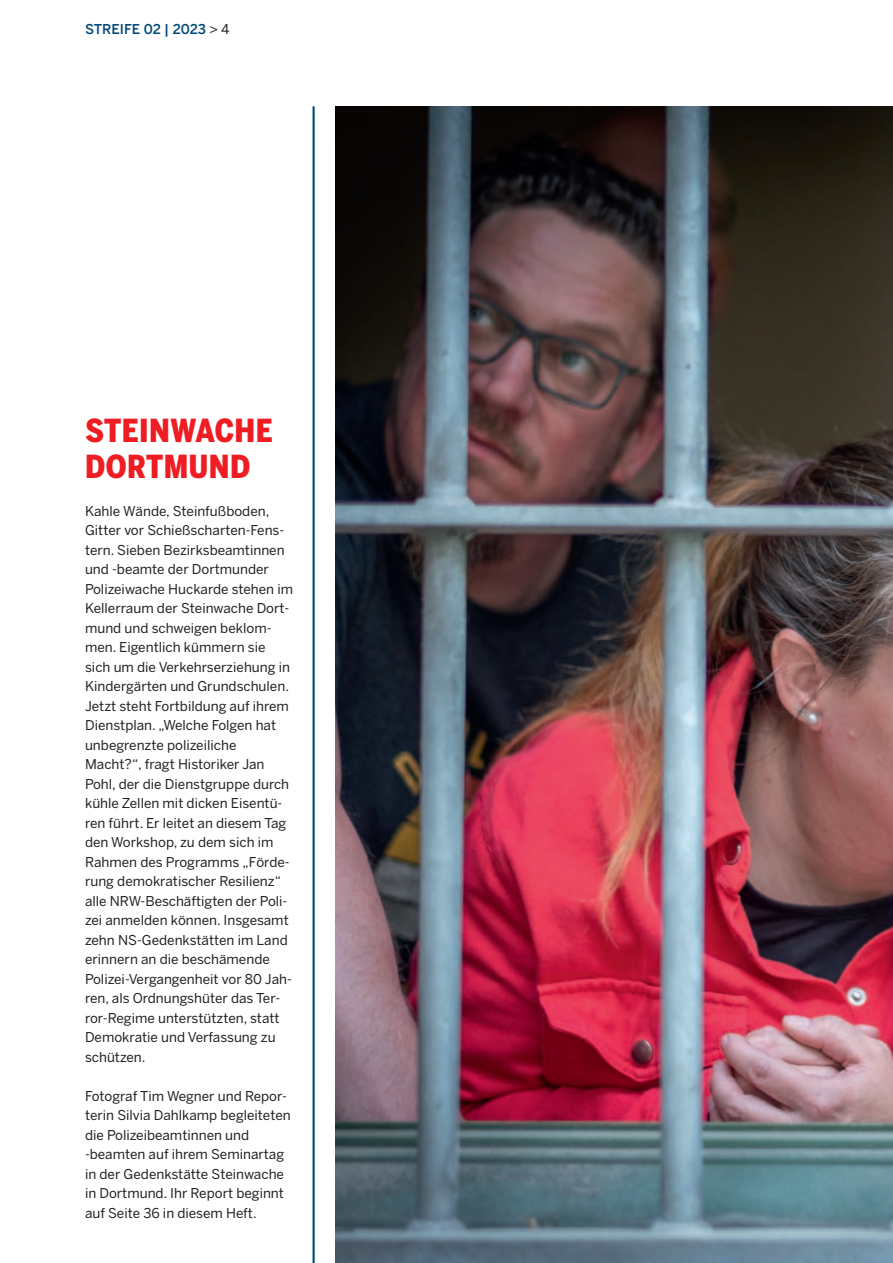
<style>
.page{position:relative;width:893px;height:1263px;background:#fff}
.page>*{position:absolute;margin:0;border:0;box-sizing:border-box;transform-origin:0 0}
.t1{font:900 31.5px/36px "Benton Sans Cond";letter-spacing:.015em;color:#ee1d23}
.t2{font:13.5px/19.5px "Benton Sans";color:#231f20}
.t3{font:500 13.5px "Benton Sans";letter-spacing:-.005em;color:#024876}
.s1{font-weight:400;color:#231f20}
</style>
<div class="page">
<hr style="left:313px;top:106px;width:2px;height:1157px;background:#024876">
<img style="left:336px;top:106px;width:557px;height:1157px">
<p class="t3" style="left:85px;top:21px;width:146px">STREIFE 02 | 2023 <span class="s1">&gt; 4</span></p>
<h1 class="t1" style="left:85px;top:412px;width:189px">STEINWACHE<br>DORTMUND</h1>
<p class="t2" style="left:85px;top:501px;width:210px">Kahle Wände, Steinfußboden,<br>Gitter vor Schießscharten-Fens&shy;tern. Sieben Bezirksbeamtinnen und -beamte der Dortmunder<br>Polizeiwache Huckarde stehen im<br>Kellerraum der Steinwache Dort&shy;mund und schweigen beklom&shy;men. Eigentlich kümmern sie sich um die Verkehrserziehung in<br>Kindergärten und Grundschulen.<br>Jetzt steht Fortbildung auf ihrem<br>Dienstplan. „Welche Folgen hat unbegrenzte polizeiliche<br>Macht?“, fragt Historiker Jan<br>Pohl, der die Dienstgruppe durch kühle Zellen mit dicken Eisentü&shy;ren führt. Er leitet an diesem Tag den Workshop, zu dem sich im<br>Rahmen des Programms „Förde&shy;rung demokratischer Resilienz“ alle NRW-Beschäftigten der Poli&shy;zei anmelden können. Insgesamt zehn NS-Gedenkstätten im Land erinnern an die beschämende<br>Polizei-Vergangenheit vor 80 Jah&shy;ren, als Ordnungshüter das Ter&shy;ror-Regime unterstützten, statt<br>Demokratie und Verfassung zu schützen.</p>
<p class="t2" style="left:85px;top:1086px;width:207px">Fotograf Tim Wegner und Repor&shy;terin Silvia Dahlkamp begleiteten die Polizeibeamtinnen und -beamten auf ihrem Seminartag in der Gedenkstätte Steinwache in Dortmund. Ihr Report beginnt auf Seite 36 in diesem Heft.</p>
</div>
